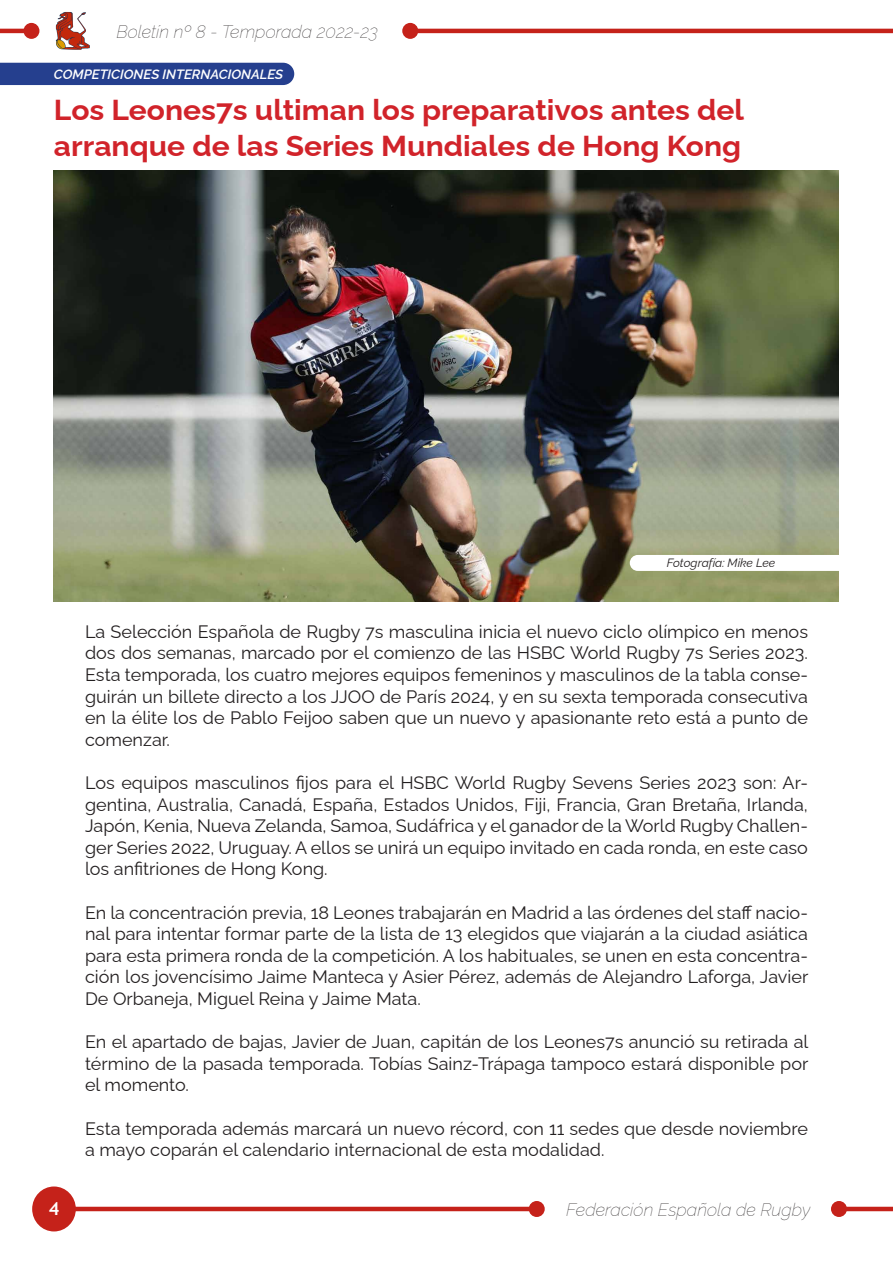
<style>
.page{position:relative;width:893px;height:1263px;background:#fff}
.page>*{position:absolute;margin:0;border:0;box-sizing:border-box;transform-origin:0 0}
.t1{font:700 28.8px/36px "Raleway";color:#d1232a;scale:1.04 1}
.Estilo_de_párrafo_1{font:18px/21.6px "Raleway";color:#231f20;text-align:justify}
.t2{font:italic 100 18px "Raleway";color:#231f20}
.t3{font:700 18px "Trebuchet MS";color:#fff}
.t4{font:italic 600 13.5px "Raleway";color:#fff}
.Estilo_de_párrafo_1-2{font:italic 12px "Raleway";color:#231f20}
</style>
<div class="page">
<hr style="left:54px;top:1207px;width:483px;height:4px;background:#c5221a">
<hr style="left:410px;top:29px;width:483px;height:4px;background:#c5221a">
<div style="left:402px;top:23px;width:16px;height:16px;background:#c5221a;border-radius:50%"></div>
<div style="left:32px;top:1186px;width:44px;height:45px;background:#c5221a;border-radius:50%"></div>
<img style="left:55px;top:12px;width:35px;height:38px">
<div style="left:529px;top:1201px;width:16px;height:16px;background:#c5221a;border-radius:50%"></div>
<hr style="left:839px;top:1207px;width:54px;height:4px;background:#c5221a">
<div style="left:831px;top:1201px;width:16px;height:16px;background:#c5221a;border-radius:50%"></div>
<hr style="left:0;top:29px;width:31px;height:4px;background:#c5221a">
<div style="left:23px;top:23px;width:16px;height:16px;background:#c5221a;border-radius:50%"></div>
<div style="left:0;top:63px;width:294px;height:22px;background:#253f8e"></div>
<img style="left:54px;top:170px;width:785px;height:432px">
<div style="left:630px;top:555px;width:240px;height:16px;background:#fff;border-radius:8px"></div>
<p class="t2" style="left:116px;top:17px;width:263px">Boletín nº 8 - Temporada 2022-23</p>
<p class="t4" style="left:54px;top:64px;width:231px">COMPETICIONES INTERNACIONALES</p>
<p class="t1" style="left:54px;top:88px;width:665px">Los Leones7s ultiman los preparativos antes del arranque de las Series Mundiales de Hong Kong</p>
<p class="Estilo_de_párrafo_1-2" style="left:667px;top:553px;width:110px">Fotografía: Mike Lee</p>
<p class="Estilo_de_párrafo_1" style="left:85px;top:619px;width:724px">La Selección Española de Rugby 7s masculina inicia el nuevo ciclo olímpico en menos dos dos semanas, marcado por el comienzo de las HSBC World Rugby 7s Series 2023.<br>Esta temporada, los cuatro mejores equipos femeninos y masculinos de la tabla conse&shy;guirán un billete directo a los JJOO de París 2024, y en su sexta temporada consecutiva en la élite los de Pablo Feijoo saben que un nuevo y apasionante reto está a punto de comenzar.</p>
<p class="Estilo_de_párrafo_1" style="left:85px;top:770px;width:724px">Los equipos masculinos fijos para el HSBC World Rugby Sevens Series 2023 son: Ar&shy;gentina, Australia, Canadá, España, Estados Unidos, Fiji, Francia, Gran Bretaña, Irlanda, Japón, Kenia, Nueva Zelanda, Samoa, Sudáfrica y el ganador de la World Rugby Challen&shy;ger Series 2022, Uruguay. A ellos se unirá un equipo invitado en cada ronda, en este caso los anfitriones de Hong Kong.</p>
<p class="Estilo_de_párrafo_1" style="left:85px;top:899px;width:725px">En la concentración previa, 18 Leones trabajarán en Madrid a las órdenes del staff nacio&shy;nal para intentar formar parte de la lista de 13 elegidos que viajarán a la ciudad asiática para esta primera ronda de la competición. A los habituales, se unen en esta concentra&shy;ción los jovencísimo Jaime Manteca y Asier Pérez, además de Alejandro Laforga, Javier De Orbaneja, Miguel Reina y Jaime Mata.</p>
<p class="Estilo_de_párrafo_1" style="left:85px;top:1029px;width:725px">En el apartado de bajas, Javier de Juan, capitán de los Leones7s anunció su retirada al término de la pasada temporada. Tobías Sainz-Trápaga tampoco estará disponible por el momento.</p>
<p class="Estilo_de_párrafo_1" style="left:85px;top:1115px;width:724px">Esta temporada además marcará un nuevo récord, con 11 sedes que desde noviembre a mayo coparán el calendario internacional de esta modalidad.</p>
<p class="t3" style="left:49px;top:1197px;width:12px">4</p>
<p class="t2" style="left:566px;top:1195px;width:246px">Federación Española de Rugby</p>
</div>
